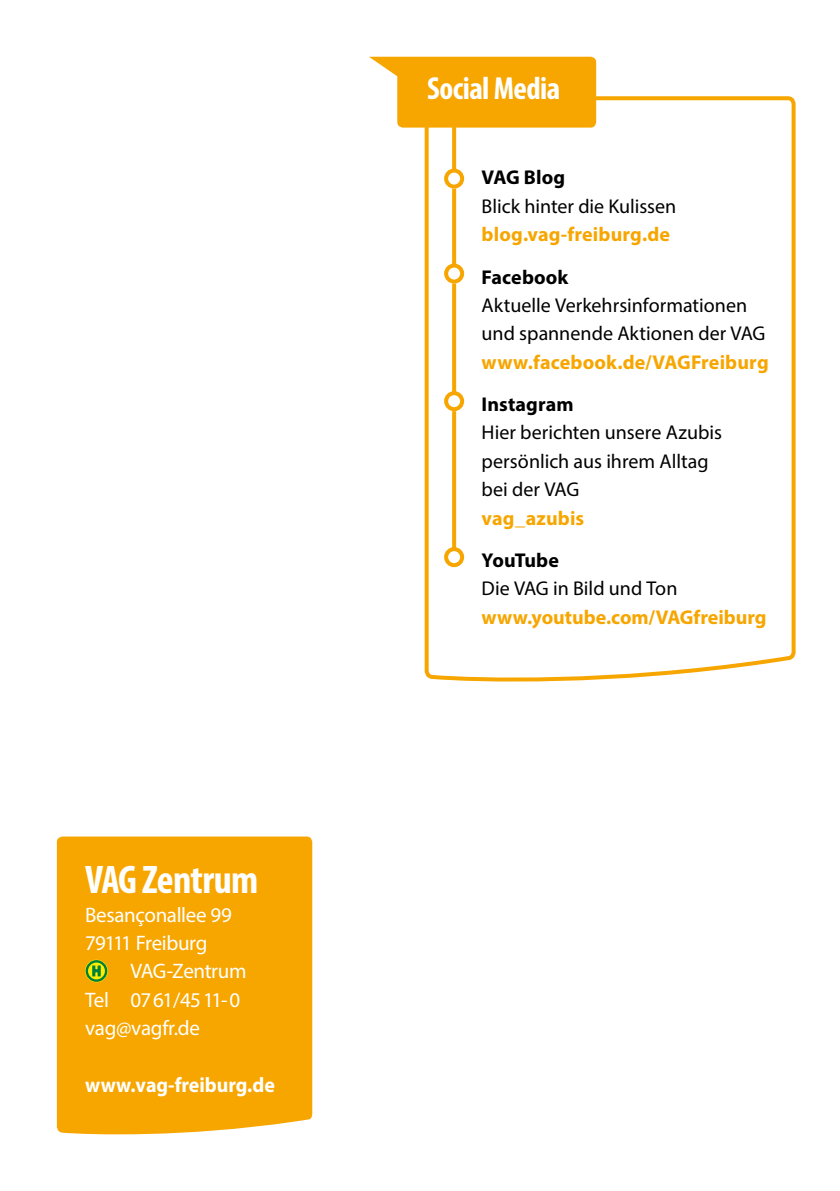
<style>
.page{position:relative;width:840px;height:1191px;background:#fff}
.page>*{position:absolute;margin:0;border:0;box-sizing:border-box;transform-origin:0 0}
.t1{font:700 condensed 40px "Myriad Pro";letter-spacing:-.02em;color:#fff}
.t2{font:700 condensed 32px "Myriad Pro";letter-spacing:-.015em;color:#fff}
.t3{font:21px/28.4px "Myriad Pro";letter-spacing:-.02em;color:#fff}
.t4{font:700 21px "Myriad Pro";color:#fff;scale:.95 1}
.t5{font:20px/28.4px "Myriad Pro";color:#000}
.t6{font:700 20px "Myriad Pro";letter-spacing:.005em;color:#f7a600}
.t7{font:700 20px "Myriad Pro";letter-spacing:.005em;color:#000}
.t8{font:700 20px "Myriad Pro";letter-spacing:-.025em;color:#000}
</style>
<div class="page">
<div style="left:57px;top:836px;width:255px;height:299px;background:#f7a600"></div>
<div style="left:86px;top:960px;width:21px;height:21px;background:#048238;border-radius:50%"></div>
<div style="left:85px;top:959px;width:23px;height:23px;border:1px solid #ffed00;border-radius:50%"></div>
<svg style="left:87px;top:961px;width:19px;height:19px"></svg>
<div style="left:86px;top:960px;width:21px;height:21px;border:2px solid #00803a;border-radius:50%"></div>
<svg style="left:91px;top:964px;width:11px;height:13px"></svg>
<svg style="left:424px;top:94px;width:372px;height:588px"></svg>
<svg style="left:369px;top:57px;width:227px;height:71px;background:#f7b01d"></svg>
<svg style="left:452px;top:123px;width:4px;height:46px"></svg>
<div style="left:444px;top:169px;width:20px;height:20px;border:4px solid #f7a600;border-radius:50%"></div>
<svg style="left:452px;top:189px;width:4px;height:74px"></svg>
<div style="left:444px;top:263px;width:20px;height:20px;border:4px solid #f7a600;border-radius:50%"></div>
<svg style="left:452px;top:283px;width:4px;height:108px"></svg>
<div style="left:444px;top:391px;width:20px;height:20px;border:4px solid #f7a600;border-radius:50%"></div>
<svg style="left:452px;top:411px;width:4px;height:136px"></svg>
<div style="left:444px;top:547px;width:20px;height:20px;border:4px solid #f7a600;border-radius:50%"></div>
<h1 class="t1" style="left:85px;top:855px;width:175px">VAG Zentrum</h1>
<p class="t3" style="left:85px;top:900px;width:148px">Besançonallee 99<br>79111 Freiburg</p>
<p class="t3" style="left:85px;top:956px;width:163px;text-indent:45px">VAG-Zentrum<br>Tel 0761/4511-0 vag@vagfr.de</p>
<p class="t4" style="left:85px;top:1071px;width:201px">www.vag-freiburg.de</p>
<h2 class="t2" style="left:427px;top:69px;width:135px">Social Media</h2>
<p class="t7" style="left:481px;top:164px;width:85px">VAG Blog</p>
<p class="t5" style="left:481px;top:191px;width:196px">Blick hinter die Kulissen</p>
<p class="t6" style="left:481px;top:221px;width:190px">blog.vag-freiburg.de</p>
<p class="t7" style="left:481px;top:264px;width:88px">Facebook</p>
<p class="t5" style="left:481px;top:291px;width:285px">Aktuelle Verkehrsinformationen und spannende Aktionen der VAG</p>
<p class="t6" style="left:481px;top:349px;width:288px">www.facebook.de/VAGFreiburg</p>
<p class="t7" style="left:481px;top:391px;width:93px">Instagram</p>
<p class="t5" style="left:481px;top:418px;width:242px">Hier berichten unsere Azubis persönlich aus ihrem Alltag bei der VAG</p>
<p class="t6" style="left:481px;top:505px;width:104px">vag_azubis</p>
<p class="t8" style="left:481px;top:547px;width:79px">YouTube</p>
<p class="t5" style="left:481px;top:574px;width:197px">Die VAG in Bild und Ton</p>
<p class="t6" style="left:481px;top:604px;width:286px">www.youtube.com/VAGfreiburg</p>
</div>
